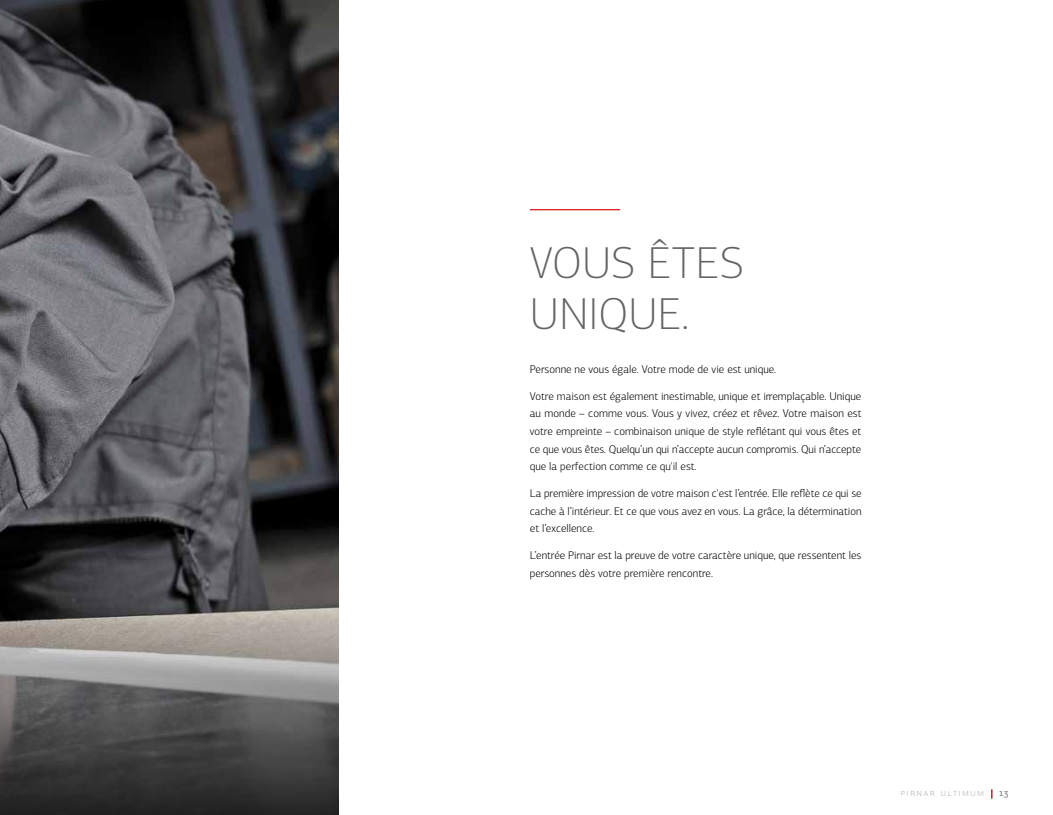
<style>
.page{position:relative;width:1053px;height:815px;background:#fff}
.page>*{position:absolute;margin:0;border:0;box-sizing:border-box;transform-origin:0 0}
.t1{font:100 45px/51.2px "PF Agora Sans Pro";letter-spacing:.01em;color:#636466}
.t2{font:300 11.25px/17.8px "PF Agora Sans Pro";color:#000;text-align:justify}
.t3{font:100 10px "PF Agora Sans Pro";letter-spacing:.175em;color:#a7a2a1}
.t4{font:300 10px "PF Agora Sans Pro";color:#58595b}
</style>
<div class="page">
<svg style="left:0;top:0;width:338px;height:815px;background:#504f52"></svg>
<hr style="left:530px;top:209px;width:90px;height:1px;background:#d71920">
<h1 class="t1" style="left:530px;top:237px;width:215px">VOUS ÊTES<br>UNIQUE.</h1>
<p class="t2" style="left:530px;top:360px;width:248px">Personne ne vous égale. Votre mode de vie est unique.</p>
<p class="t2" style="left:530px;top:387px;width:333px">Votre maison est également inestimable, unique et irremplaçable. Unique au monde – comme vous. Vous y vivez, créez et rêvez. Votre maison est votre empreinte – combinaison unique de style reflétant qui vous êtes et ce que vous êtes. Quelqu’un qui n’accepte aucun compromis. Qui n’accepte que la perfection comme ce qu'il est.</p>
<p class="t2" style="left:530px;top:484px;width:333px">La première impression de votre maison c'est l’entrée. Elle reflète ce qui se cache à l’intérieur. Et ce que vous avez en vous. La grâce, la détermination et l’excellence.</p>
<p class="t2" style="left:530px;top:546px;width:333px">L’entrée Pirnar est la preuve de votre caractère unique, que ressentent les personnes dès votre première rencontre.</p>
<p class="t3" style="left:900px;top:787px;width:85px">PIRNAR ulti mum</p>
<p class="t4" style="left:999px;top:787px;width:11px">13</p>
</div>
